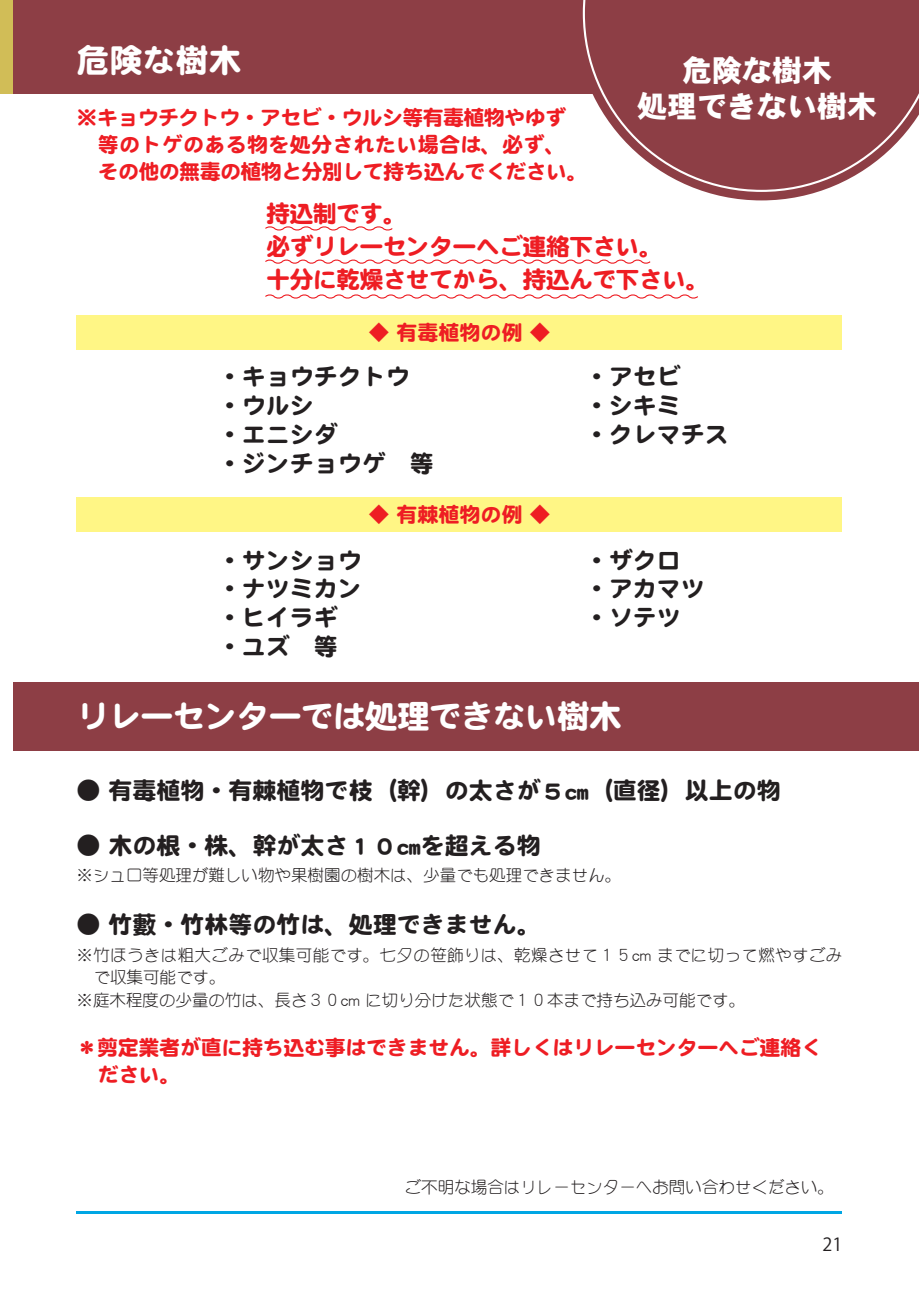
<style>
.page{position:relative;width:919px;height:1289px;background:#fff}
.page>*{position:absolute;margin:0;border:0;box-sizing:border-box;transform-origin:0 0}
.t1{font:33px "DF Maru Gothic Std W9";letter-spacing:-.03em;color:#fff}
.t2{font:30px/36px "DFHS Gothic Std W9";color:#fff;text-align:center}
.t3{font:24px "DF Maru Gothic Std W9";color:#231f20}
.t4{font:24px/33px "DF Maru Gothic Std W9";letter-spacing:-.03em;color:#ee1d23}
.t5{font:21px/27px "DF Maru Gothic Std W9";letter-spacing:-.015em;color:#ee1d23}
.t6{font:18px "Koz Go Pro";color:#231f20}
.t7{font:16.5px "DF Maru Gothic Std W3";color:#231f20}
.t8{font:16.5px "DF Maru Gothic Std W3";letter-spacing:.02em;color:#231f20}
</style>
<div class="page">
<div style="left:0;top:1px;width:25px;height:93px;background:#d1bd57"></div>
<div style="left:14px;top:1px;width:828px;height:93px;background:#8d3e45"></div>
<div style="left:14px;top:682px;width:904px;height:68px;background:#8d3e45"></div>
<svg style="left:574px;top:0;width:243px;height:200px"></svg>
<svg style="left:582px;top:0;width:336px;height:192px;fill:#8d3e45"></svg>
<hr style="left:76px;top:1211px;width:766px;height:2px;background:#00a6e4">
<div style="left:76px;top:315px;width:766px;height:34px;background:#fff685"></div>
<div style="left:76px;top:497px;width:766px;height:34px;background:#fff685"></div>
<svg style="left:265px;top:226px;width:128px;height:5px"></svg>
<svg style="left:265px;top:259px;width:386px;height:5px"></svg>
<svg style="left:265px;top:294px;width:433px;height:5px"></svg>
<h1 class="t1" style="left:76px;top:42px;width:166px">危険な樹木</h1>
<p class="t2" style="left:637px;top:51px;width:242px">危険な樹木<br>処理できない樹木</p>
<p class="t5" style="left:98px;top:103px;width:491px;text-indent:-21px">※キョウチクトウ・アセビ・ウルシ等有毒植物やゆず等のトゲのある物を処分されたい場合は、必ず、その他の無毒の植物と分別して持ち込んでください。</p>
<p class="t4" style="left:266px;top:196px;width:445px">持込制です。<br>必ずリレーセンターへご連絡下さい。<br>十分に乾燥させてから、持込んで下さい。</p>
<p class="t5" style="left:368px;top:318px;width:183px">◆ 有毒植物の例 ◆</p>
<p class="t3" style="left:218px;top:364px;width:193px">・キョウチクトウ</p>
<p class="t3" style="left:584px;top:364px;width:97px">・アセビ</p>
<p class="t3" style="left:218px;top:392px;width:97px">・ウルシ</p>
<p class="t3" style="left:584px;top:392px;width:97px">・シキミ</p>
<p class="t3" style="left:218px;top:421px;width:121px">・エニシダ</p>
<p class="t3" style="left:584px;top:421px;width:145px">・クレマチス</p>
<p class="t3" style="left:218px;top:450px;width:217px">・ジンチョウゲ　等</p>
<p class="t5" style="left:368px;top:500px;width:183px">◆ 有棘植物の例 ◆</p>
<p class="t3" style="left:218px;top:547px;width:145px">・サンショウ</p>
<p class="t3" style="left:584px;top:547px;width:97px">・ザクロ</p>
<p class="t3" style="left:218px;top:576px;width:145px">・ナツミカン</p>
<p class="t3" style="left:584px;top:576px;width:121px">・アカマツ</p>
<p class="t3" style="left:218px;top:604px;width:121px">・ヒイラギ</p>
<p class="t3" style="left:584px;top:604px;width:97px">・ソテツ</p>
<p class="t3" style="left:218px;top:633px;width:121px">・ユズ　等</p>
<h1 class="t1" style="left:76px;top:698px;width:547px">リレーセンターでは処理できない樹木</h1>
<p class="t3" style="left:76px;top:777px;width:705px">● 有毒植物・有棘植物で枝（幹）の太さが５㎝（直径）以上の物</p>
<p class="t3" style="left:76px;top:832px;width:465px">● 木の根・株、幹が太さ１０㎝を超える物</p>
<p class="t7" style="left:76px;top:866px;width:546px">※シュロ等処理が難しい物や果樹園の樹木は、少量でも処理できません。</p>
<p class="t3" style="left:76px;top:911px;width:465px">● 竹藪・竹林等の竹は、処理できません。</p>
<p class="t8" style="left:76px;top:945px;width:767px">※竹ほうきは粗大ごみで収集可能です。七夕の笹飾りは、乾燥させて１５cm までに切って燃やすごみ</p>
<p class="t7" style="left:93px;top:968px;width:134px">で収集可能です。</p>
<p class="t7" style="left:76px;top:990px;width:670px">※庭木程度の少量の竹は、長さ３０cm に切り分けた状態で１０本まで持ち込み可能です。</p>
<p class="t5" style="left:98px;top:1033px;width:725px;text-indent:-21px">＊剪定業者が直に持ち込む事はできません。詳しくはリレーセンターへご連絡ください。</p>
<p class="t7" style="left:405px;top:1178px;width:430px">ご不明な場合はリレーセンターへお問い合わせください。</p>
<p class="t6" style="left:822px;top:1233px;width:21px">21</p>
</div>
